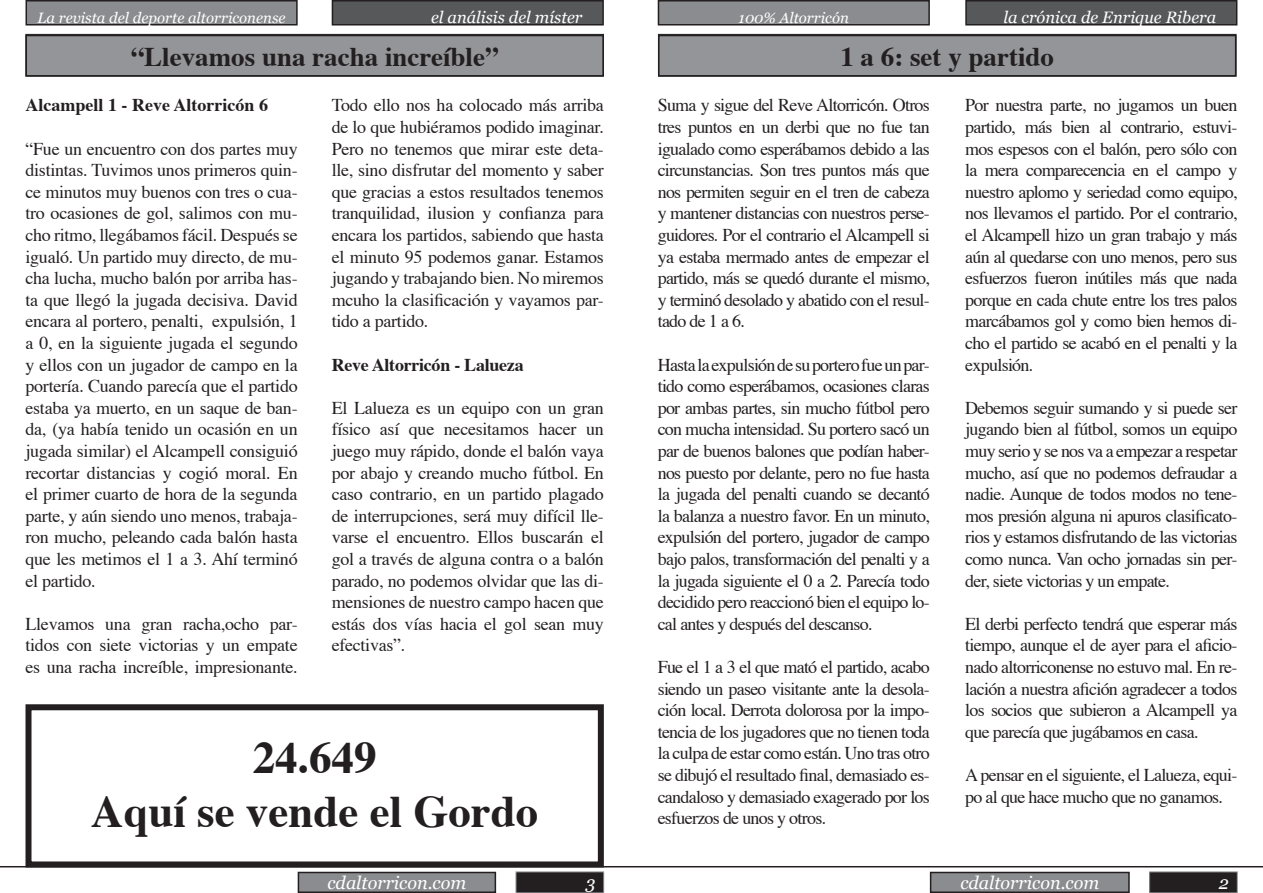
<style>
.page{position:relative;width:1263px;height:893px;background:#fff}
.page>*{position:absolute;margin:0;border:0;box-sizing:border-box;transform-origin:0 0}
.t1{font:700 45px "Times";color:#231f20}
.t2{font:700 27px "Times";color:#231f20}
.t3{font:18px/21.6px "Times";letter-spacing:-.04em;color:#231f20;text-align:justify}
.t4{font:700 18px "Times";color:#231f20}
.t5{font:italic 18px "Georgia";color:#fff}
.t6{font:italic 16.5px "Georgia";color:#fff}
.t7{font:italic 15px "Georgia";color:#fff}
</style>
<div class="page">
<div style="left:516px;top:872px;width:88px;height:21px;background:#231f20"></div>
<div style="left:516px;top:872px;width:88px;height:21px;border:1px solid #8a8c8f"></div>
<div style="left:298px;top:872px;width:197px;height:20px;background:#8a8c8f"></div>
<div style="left:298px;top:872px;width:198px;height:21px;border:2px solid #231f20"></div>
<div style="left:332px;top:1px;width:271px;height:24px;background:#57585a"></div>
<div style="left:332px;top:0;width:272px;height:26px;border:2px solid #231f20"></div>
<div style="left:26px;top:1px;width:271px;height:24px;background:#8a8c8f"></div>
<div style="left:26px;top:0;width:272px;height:26px;border:2px solid #231f20"></div>
<hr style="left:0;top:866px;width:604px;height:1px;background:#231f20">
<div style="left:966px;top:1px;width:271px;height:24px;background:#57585a"></div>
<div style="left:965px;top:0;width:272px;height:26px;border:2px solid #231f20"></div>
<div style="left:658px;top:1px;width:271px;height:24px;background:#8a8c8f"></div>
<div style="left:658px;top:0;width:272px;height:26px;border:2px solid #231f20"></div>
<hr style="left:604px;top:866px;width:659px;height:1px;background:#231f20">
<div style="left:26px;top:34px;width:577px;height:42px;background:#939598"></div>
<div style="left:26px;top:34px;width:578px;height:43px;border:1px solid #231f20"></div>
<div style="left:26px;top:35px;width:578px;height:42px;border:2px solid #231f20"></div>
<div style="left:1149px;top:872px;width:88px;height:21px;background:#231f20"></div>
<div style="left:1149px;top:872px;width:88px;height:21px;border:1px solid #8a8c8f"></div>
<div style="left:931px;top:872px;width:198px;height:20px;background:#8a8c8f"></div>
<div style="left:930px;top:872px;width:200px;height:21px;border:2px solid #231f20"></div>
<div style="left:658px;top:34px;width:578px;height:42px;background:#939598"></div>
<div style="left:658px;top:34px;width:578px;height:43px;border:1px solid #231f20"></div>
<div style="left:658px;top:35px;width:578px;height:42px;border:2px solid #231f20"></div>
<div style="left:26px;top:704px;width:578px;height:163px;border:6px solid #231f20"></div>
<p class="t6" style="left:431px;top:8px;width:153px">el análisis del míster</p>
<p class="t6" style="left:1003px;top:8px;width:214px">la crónica de Enrique Ribera</p>
<p class="t2" style="left:131px;top:31px;width:369px">“Llevamos una racha increíble”</p>
<p class="t7" style="left:38px;top:9px;width:250px">La revista del deporte altorriconense</p>
<p class="t7" style="left:739px;top:9px;width:112px">100% Altorricón</p>
<p class="t2" style="left:840px;top:31px;width:215px">1 a 6: set y partido</p>
<p class="t4" style="left:26px;top:88px;width:244px">Alcampell 1 - Reve Altorricón 6</p>
<p class="t3" style="left:26px;top:136px;width:274px">“Fue un encuentro con dos partes muy distintas. Tuvimos unos primeros quin&shy;ce minutos muy buenos con tres o cua&shy;tro ocasiones de gol, salimos con mu&shy;cho ritmo, llegábamos fácil. Después se igualó. Un partido muy directo, de mu&shy;cha lucha, mucho balón por arriba has&shy;ta que llegó la jugada decisiva. David encara al portero, penalti, expulsión, 1 a 0, en la siguiente jugada el segundo y ellos con un jugador de campo en la portería. Cuando parecía que el partido estaba ya muerto, en un saque de ban&shy;da, (ya había tenido un ocasión en un jugada similar) el Alcampell consiguió recortar distancias y cogió moral. En el primer cuarto de hora de la segunda parte, y aún siendo uno menos, trabaja&shy;ron mucho, peleando cada balón hasta que les metimos el 1 a 3. Ahí terminó el partido.</p>
<p class="t3" style="left:26px;top:611px;width:274px">Llevamos una gran racha,ocho par&shy;tidos con siete victorias y un empate es una racha increíble, impresionante.</p>
<p class="t3" style="left:332px;top:93px;width:274px">Todo ello nos ha colocado más arriba de lo que hubiéramos podido imaginar.<br>Pero no tenemos que mirar este deta&shy;lle, sino disfrutar del momento y saber que gracias a estos resultados tenemos tranquilidad, ilusion y confianza para encara los partidos, sabiendo que hasta el minuto 95 podemos ganar. Estamos jugando y trabajando bien. No miremos mcuho la clasificación y vayamos par&shy;tido a partido.</p>
<p class="t4" style="left:332px;top:347px;width:193px">Reve Altorricón - Lalueza</p>
<p class="t3" style="left:332px;top:395px;width:274px">El Lalueza es un equipo con un gran físico así que necesitamos hacer un juego muy rápido, donde el balón vaya por abajo y creando mucho fútbol. En caso contrario, en un partido plagado de interrupciones, será muy difícil lle&shy;varse el encuentro. Ellos buscarán el gol a través de alguna contra o a balón parado, no podemos olvidar que las di&shy;mensiones de nuestro campo hacen que estás dos vías hacia el gol sean muy efectivas”.</p>
<p class="t1" style="left:253px;top:714px;width:125px">24.649</p>
<p class="t1" style="left:91px;top:768px;width:449px">Aquí se vende el Gordo</p>
<p class="t3" style="left:658px;top:93px;width:274px">Suma y sigue del Reve Altorricón. Otros tres puntos en un derbi que no fue tan igualado como esperábamos debido a las circunstancias. Son tres puntos más que nos permiten seguir en el tren de cabeza y mantener distancias con nuestros perse&shy;guidores. Por el contrario el Alcampell si ya estaba mermado antes de empezar el partido, más se quedó durante el mismo, y terminó desolado y abatido con el resul&shy;tado de 1 a 6.</p>
<p class="t3" style="left:658px;top:352px;width:274px">Hasta la expulsión de su portero fue un par&shy;tido como esperábamos, ocasiones claras por ambas partes, sin mucho fútbol pero con mucha intensidad. Su portero sacó un par de buenos balones que podían haber&shy;nos puesto por delante, pero no fue hasta la jugada del penalti cuando se decantó la balanza a nuestro favor. En un minuto, expulsión del portero, jugador de campo bajo palos, transformación del penalti y a la jugada siguiente el 0 a 2. Parecía todo decidido pero reaccionó bien el equipo lo&shy;cal antes y después del descanso.</p>
<p class="t3" style="left:658px;top:655px;width:274px">Fue el 1 a 3 el que mató el partido, acabo siendo un paseo visitante ante la desola&shy;ción local. Derrota dolorosa por la impo&shy;tencia de los jugadores que no tienen toda la culpa de estar como están. Uno tras otro se dibujó el resultado final, demasiado es&shy;candaloso y demasiado exagerado por los esfuerzos de unos y otros.</p>
<p class="t3" style="left:965px;top:93px;width:274px">Por nuestra parte, no jugamos un buen partido, más bien al contrario, estuvi&shy;mos espesos con el balón, pero sólo con la mera comparecencia en el campo y nuestro aplomo y seriedad como equipo, nos llevamos el partido. Por el contrario, el Alcampell hizo un gran trabajo y más aún al quedarse con uno menos, pero sus esfuerzos fueron inútiles más que nada porque en cada chute entre los tres palos marcábamos gol y como bien hemos di&shy;cho el partido se acabó en el penalti y la expulsión.</p>
<p class="t3" style="left:965px;top:395px;width:274px">Debemos seguir sumando y si puede ser jugando bien al fútbol, somos un equipo muy serio y se nos va a empezar a respetar mucho, así que no podemos defraudar a nadie. Aunque de todos modos no tene&shy;mos presión alguna ni apuros clasificato&shy;rios y estamos disfrutando de las victorias como nunca. Van ocho jornadas sin per&shy;der, siete victorias y un empate.</p>
<p class="t3" style="left:965px;top:611px;width:274px">El derbi perfecto tendrá que esperar más tiempo, aunque el de ayer para el aficio&shy;nado altorriconense no estuvo mal. En re&shy;lación a nuestra afición agradecer a todos los socios que subieron a Alcampell ya que parecía que jugábamos en casa.</p>
<p class="t3" style="left:965px;top:763px;width:274px">A pensar en el siguiente, el Lalueza, equi&shy;po al que hace mucho que no ganamos.</p>
<p class="t5" style="left:327px;top:873px;width:140px">cdaltorricon.com</p>
<p class="t5" style="left:585px;top:873px;width:11px">3</p>
<p class="t5" style="left:960px;top:873px;width:140px">cdaltorricon.com</p>
<p class="t5" style="left:1219px;top:873px;width:12px">2</p>
</div>
